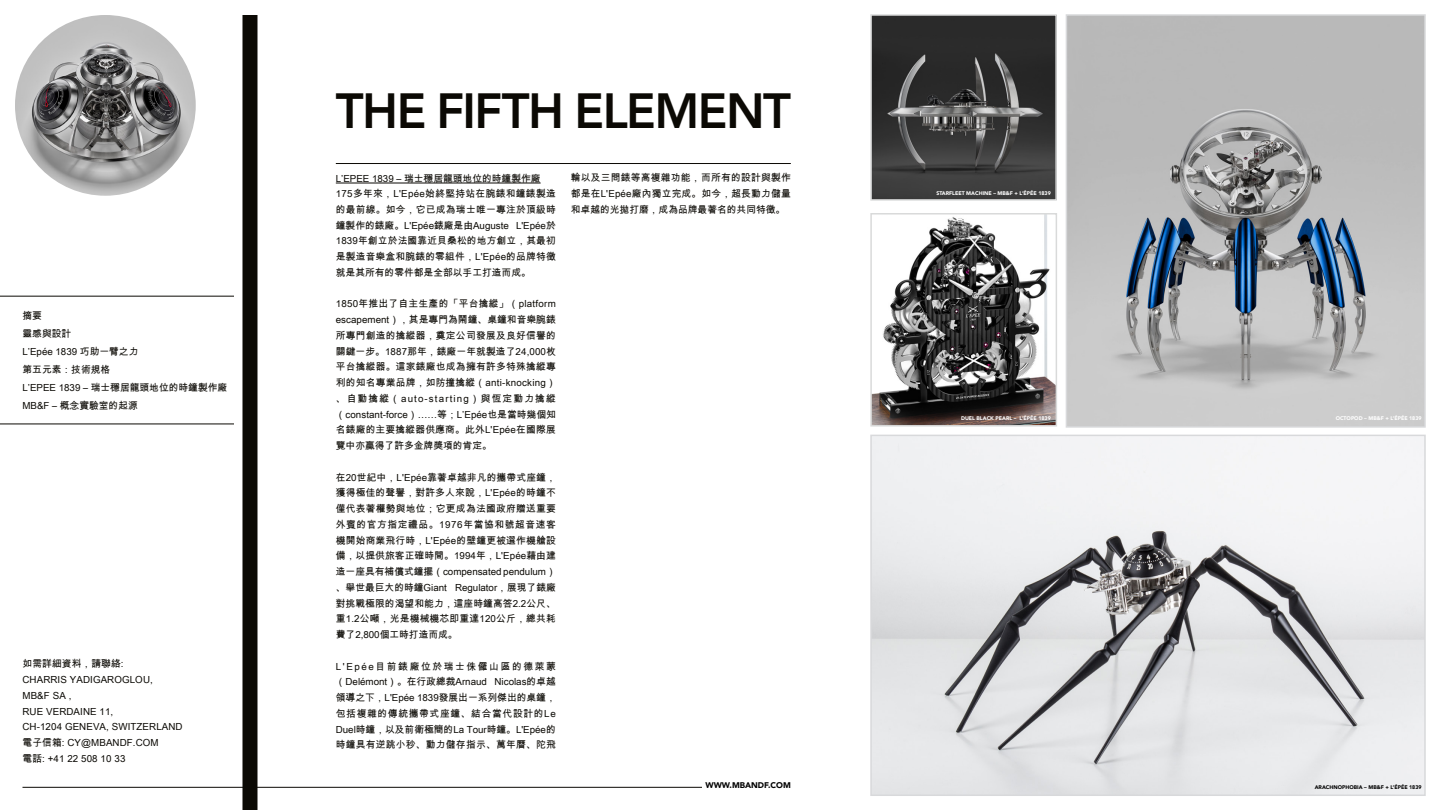
<style>
.page{position:relative;width:1440px;height:810px;background:#fff}
.page>*{position:absolute;margin:0;border:0;box-sizing:border-box;transform-origin:0 0}
.t1{font:800 48.97px "Avenir LT Std";letter-spacing:-.03em;color:#0b0904}
.t2{font:9.75px/15.8px "Arial Unicode MS";letter-spacing:.01em;color:#0b0904;text-align:justify}
.t3{font:900 8.25px "Avenir";color:#000}
.t4{font:900 5.25px "Avenir LT Std";color:#fff}
.t5{font:900 5.25px "Avenir LT Std";color:#000}
</style>
<div class="page">
<hr style="left:22px;top:787px;width:680px;height:1px;background:#0b0904">
<hr style="left:336px;top:163px;width:455px;height:1px;background:#0b0904">
<img style="left:15px;top:15px;width:181px;height:181px;border-radius:90px">
<div style="left:242px;top:15px;width:15px;height:795px;background:#0b0904"></div>
<hr style="left:0;top:296px;width:234px;height:1px;background:#0b0904">
<hr style="left:0;top:424px;width:234px;height:1px;background:#0b0904">
<img style="left:873px;top:438px;width:550px;height:355px">
<div style="left:870px;top:435px;width:556px;height:361px;border:2px solid #d8d9db"></div>
<img style="left:1069px;top:17px;width:354px;height:408px">
<div style="left:1066px;top:14px;width:360px;height:414px;border:2px solid #d8d9db"></div>
<img style="left:873px;top:216px;width:181px;height:208px">
<div style="left:870px;top:213px;width:187px;height:214px;border:2px solid #d9dada"></div>
<img style="left:873px;top:17px;width:181px;height:181px">
<div style="left:870px;top:14px;width:187px;height:187px;border:2px solid #d9dada"></div>
<hr style="left:336px;top:183px;width:205px;height:1px;background:#0b0904">
<p class="t2" style="left:22px;top:306px;width:206px;line-height:18px;text-align:left">摘要<br>靈感與設計<br>L’Epée 1839 巧助一臂之力<br>第五元素：技術規格<br>L’EPEE 1839 – 瑞士穩居龍頭地位的時鐘製作廠<br>MB&amp;F – 概念實驗室的起源</p>
<p class="t2" style="left:22px;top:656px;width:162px;text-align:left">如需詳細資料，請聯絡:<br>CHARRIS YADIGAROGLOU,<br>MB&amp;F SA ,<br>RUE VERDAINE 11,<br>CH-1204 GENEVA, SWITZERLAND電子信箱: CY@MBANDF.COM<br>電話: +41 22 508 10 33</p>
<h1 class="t1" style="left:336px;top:82px;width:457px">THE FIFTH ELEMENT</h1>
<p class="t2" style="left:336px;top:170px;width:222px;text-align:left">L’EPEE 1839 – 瑞士穩居龍頭地位的時鐘製作廠<br>175多年來，L'Epée始終堅持站在腕錶和鐘錶製造的最前線。如今，它已成為瑞士唯一專注於頂級時鐘製作的錶廠。L'Epée錶廠是由Auguste L'Epée於<br>1839年創立於法國靠近貝桑松的地方創立，其最初是製造音樂盒和腕錶的零組件，L'Epée的品牌特徵就是其所有的零件都是全部以手工打造而成。</p>
<p class="t2" style="left:336px;top:296px;width:222px">1850年推出了自主生產的「平台擒縱」（platform escapement），其是專門為鬧鐘、桌鐘和音樂腕錶所專門創造的擒縱器，奠定公司發展及良好信譽的關鍵一步。1887那年，錶廠一年就製造了24,000枚平台擒縱器。這家錶廠也成為擁有許多特殊擒縱專利的知名專業品牌，如防撞擒縱（anti-knocking）、自動擒縱（auto-starting）與恆定動力擒縱（constant-force）……等；L’Epée也是當時幾個知名錶廠的主要擒縱器供應商。此外L'Epée在國際展覽中亦贏得了許多金牌獎項的肯定。</p>
<p class="t2" style="left:336px;top:469px;width:222px">在20世紀中，L'Epée靠著卓越非凡的攜帶式座鐘，獲得極佳的聲譽，對許多人來說，L'Epée的時鐘不僅代表著權勢與地位；它更成為法國政府贈送重要外賓的官方指定禮品。1976年當協和號超音速客機開始商業飛行時，L'Epée的壁鐘更被選作機艙設備，以提供旅客正確時間。1994年，L'Epée藉由建造一座具有補償式鐘擺（compensated pendulum）、舉世最巨大的時鐘Giant Regulator，展現了錶廠對挑戰極限的渴望和能力，這座時鐘高答2.2公尺、重1.2公噸，光是機械機芯即重達120公斤，總共耗費了2,800個工時打造而成。</p>
<p class="t2" style="left:336px;top:658px;width:222px">L'Epée目前錶廠位於瑞士侏儸山區的德萊蒙（Delémont）。在行政總裁Arnaud Nicolas的卓越領導之下，L'Epée 1839發展出一系列傑出的桌鐘，包括複雜的傳統攜帶式座鐘、結合當代設計的Le Duel時鐘，以及前衛極簡的La Tour時鐘。L'Epée的時鐘具有逆跳小秒、動力儲存指示、萬年曆、陀飛</p>
<p class="t2" style="left:571px;top:170px;width:222px">輪以及三問錶等高複雜功能，而所有的設計與製作都是在L'Epée廠內獨立完成。如今，超長動力儲量和卓越的光拋打磨，成為品牌最著名的共同特徵。</p>
<p class="t3" style="left:705px;top:778px;width:87px">WWW.MBANDF.COM</p>
<p class="t4" style="left:936px;top:190px;width:116px">STARFLEET MACHINE – MB&amp;F + L’ÉPÉE 1839</p>
<p class="t4" style="left:961px;top:415px;width:91px">DUEL BLACK PEARL – L’ÉPÉE 1839</p>
<p class="t4" style="left:1336px;top:415px;width:87px">OCTOPOD – MB&amp;F + L’ÉPÉE 1839</p>
<p class="t5" style="left:1315px;top:784px;width:108px">ARACHNOPHOBIA – MB&amp;F + L’ÉPÉE 1839</p>
</div>
